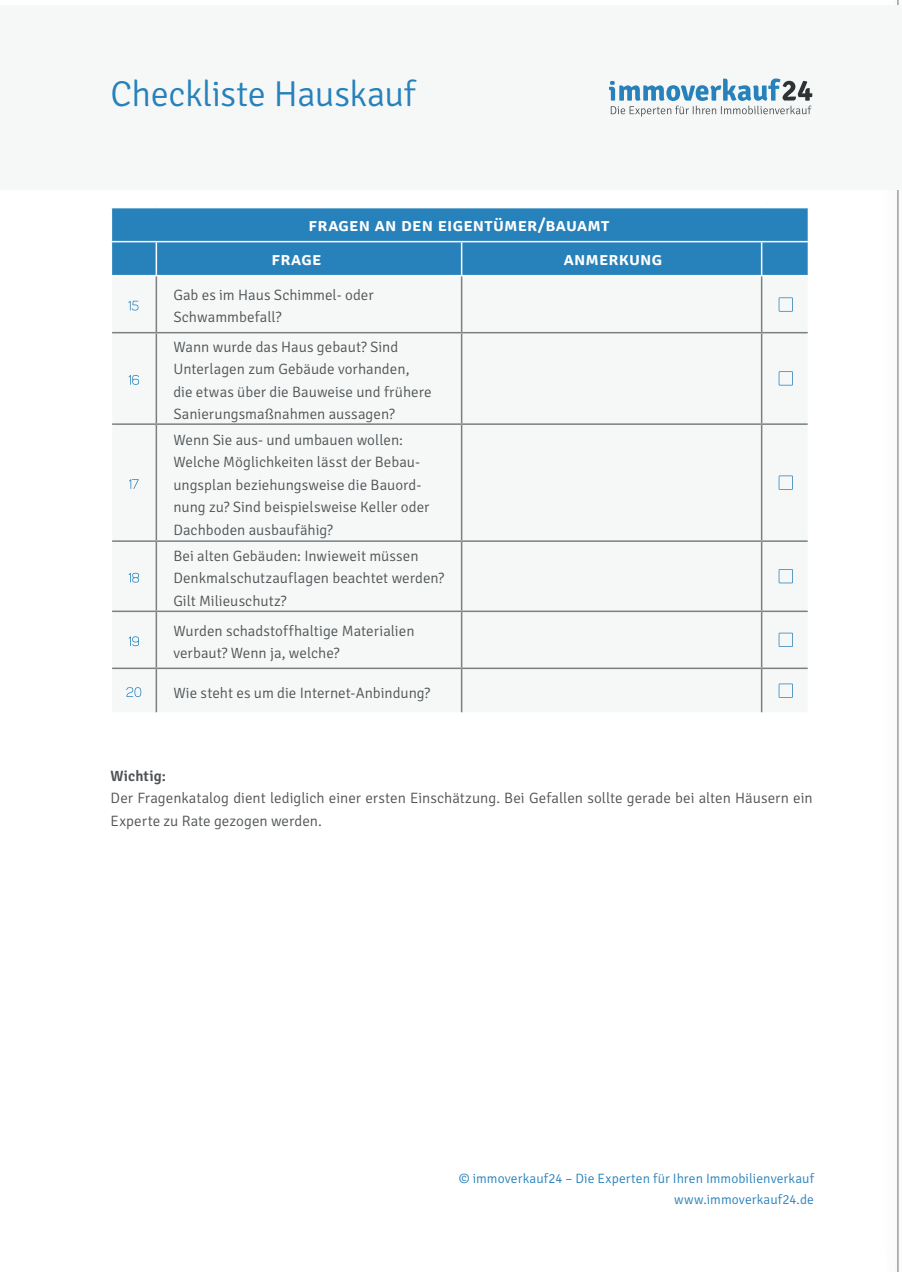
<style>
.page{position:relative;width:902px;height:1272px;background:#fff}
.page>*{position:absolute;margin:0;border:0;box-sizing:border-box;transform-origin:0 0}
.t1{font:300 36px "Signika";letter-spacing:-.01em;color:#2781ba}
.t2{font:600 18px "Signika";letter-spacing:.01em;color:#fff}
.t3{font:300 15px/22.5px "Signika";color:#4f5355}
.t4{font:600 15px "Signika";color:#4f5355}
.t5{font:300 13.5px "Signika";letter-spacing:.005em;color:#2781ba}
</style>
<div class="page">
<hr style="left:897px;top:0;width:1px;height:1271px;background:#6f7073">
<div style="left:0;top:6px;width:901px;height:184px;background:#f6f8f8"></div>
<svg style="left:609px;top:78px;width:203px;height:39px"></svg>
<div style="left:112px;top:208px;width:695px;height:67px;background:#2781ba"></div>
<div style="left:112px;top:276px;width:695px;height:436px;background:#f6f8f8"></div>
<hr style="left:111px;top:241px;width:45px;height:1px;background:#fff">
<hr style="left:156px;top:241px;width:305px;height:1px;background:#fff">
<hr style="left:156px;top:242px;width:1px;height:33px;background:#fff">
<hr style="left:461px;top:241px;width:300px;height:1px;background:#fff">
<hr style="left:461px;top:242px;width:1px;height:33px;background:#fff">
<hr style="left:761px;top:241px;width:48px;height:1px;background:#fff">
<hr style="left:760px;top:242px;width:2px;height:33px;background:#fff">
<hr style="left:156px;top:276px;width:1px;height:56px;background:#7c7f80">
<hr style="left:461px;top:276px;width:1px;height:56px;background:#7c7f80">
<hr style="left:760px;top:276px;width:2px;height:56px;background:#7c7f80">
<hr style="left:112px;top:332px;width:44px;height:1px;background:#7c7f80">
<hr style="left:156px;top:332px;width:305px;height:1px;background:#7c7f80">
<hr style="left:156px;top:333px;width:1px;height:90px;background:#7c7f80">
<hr style="left:461px;top:332px;width:300px;height:1px;background:#7c7f80">
<hr style="left:461px;top:333px;width:1px;height:90px;background:#7c7f80">
<hr style="left:761px;top:332px;width:46px;height:1px;background:#7c7f80">
<hr style="left:760px;top:333px;width:2px;height:90px;background:#7c7f80">
<hr style="left:156px;top:425px;width:1px;height:115px;background:#7c7f80">
<hr style="left:461px;top:425px;width:1px;height:115px;background:#7c7f80">
<hr style="left:760px;top:425px;width:2px;height:115px;background:#7c7f80">
<hr style="left:156px;top:542px;width:1px;height:68px;background:#7c7f80">
<hr style="left:461px;top:542px;width:1px;height:68px;background:#7c7f80">
<hr style="left:760px;top:542px;width:2px;height:68px;background:#7c7f80">
<hr style="left:156px;top:612px;width:1px;height:55px;background:#7c7f80">
<hr style="left:461px;top:612px;width:1px;height:55px;background:#7c7f80">
<hr style="left:760px;top:612px;width:2px;height:55px;background:#7c7f80">
<hr style="left:156px;top:669px;width:1px;height:43px;background:#7c7f80">
<hr style="left:461px;top:669px;width:1px;height:43px;background:#7c7f80">
<hr style="left:760px;top:669px;width:2px;height:43px;background:#7c7f80">
<hr style="left:112px;top:423px;width:44px;height:2px;background:#7c7f80">
<hr style="left:156px;top:423px;width:305px;height:2px;background:#7c7f80">
<hr style="left:461px;top:423px;width:300px;height:2px;background:#7c7f80">
<hr style="left:761px;top:423px;width:46px;height:2px;background:#7c7f80">
<hr style="left:112px;top:540px;width:44px;height:2px;background:#7c7f80">
<hr style="left:156px;top:540px;width:305px;height:2px;background:#7c7f80">
<hr style="left:461px;top:540px;width:300px;height:2px;background:#7c7f80">
<hr style="left:761px;top:540px;width:46px;height:2px;background:#7c7f80">
<hr style="left:112px;top:610px;width:44px;height:2px;background:#7c7f80">
<hr style="left:156px;top:610px;width:305px;height:2px;background:#7c7f80">
<hr style="left:461px;top:610px;width:300px;height:2px;background:#7c7f80">
<hr style="left:761px;top:610px;width:46px;height:2px;background:#7c7f80">
<hr style="left:112px;top:667px;width:44px;height:2px;background:#7c7f80">
<hr style="left:156px;top:667px;width:305px;height:2px;background:#7c7f80">
<hr style="left:461px;top:667px;width:300px;height:2px;background:#7c7f80">
<hr style="left:761px;top:667px;width:46px;height:2px;background:#7c7f80">
<svg style="left:128px;top:301px;width:10px;height:9px"></svg>
<svg style="left:778px;top:297px;width:14px;height:15px"></svg>
<svg style="left:129px;top:375px;width:10px;height:10px"></svg>
<svg style="left:778px;top:371px;width:14px;height:14px"></svg>
<svg style="left:129px;top:479px;width:10px;height:10px"></svg>
<svg style="left:778px;top:475px;width:14px;height:15px"></svg>
<svg style="left:129px;top:573px;width:10px;height:9px"></svg>
<svg style="left:778px;top:569px;width:14px;height:14px"></svg>
<svg style="left:129px;top:636px;width:10px;height:10px"></svg>
<svg style="left:778px;top:632px;width:14px;height:15px"></svg>
<svg style="left:126px;top:687px;width:15px;height:10px"></svg>
<svg style="left:778px;top:683px;width:14px;height:14px"></svg>
<p class="t1" style="left:111px;top:74px;width:306px">Checkliste Hauskauf</p>
<p class="t2" style="left:308px;top:214px;width:302px">fragen an den eigentümer/bauamt</p>
<p class="t2" style="left:271px;top:248px;width:51px">frage</p>
<p class="t2" style="left:563px;top:248px;width:100px">anmerkung</p>
<p class="t3" style="left:173px;top:284px;width:202px">Gab es im Haus Schimmel- oder<br>Schwammbefall?</p>
<p class="t3" style="left:173px;top:335px;width:260px">Wann wurde das Haus gebaut? Sind Unterlagen zum Gebäude vorhanden, die etwas über die Bauweise und frühere Sanierungsmaßnahmen aussagen?</p>
<p class="t3" style="left:173px;top:428px;width:257px">Wenn Sie aus- und umbauen wollen:<br>Welche Möglichkeiten lässt der Bebau&shy;ungsplan beziehungsweise die Bauord&shy;nung zu? Sind beispielsweise Keller oder Dachboden ausbaufähig?</p>
<p class="t3" style="left:173px;top:544px;width:272px">Bei alten Gebäuden: Inwieweit müssen<br>Denkmalschutzauflagen beachtet werden?<br>Gilt Milieuschutz?</p>
<p class="t3" style="left:173px;top:619px;width:243px">Wurden schadstoffhaltige Materialien verbaut? Wenn ja, welche?</p>
<p class="t3" style="left:173px;top:681px;width:258px">Wie steht es um die Internet-Anbindung?</p>
<p class="t4" style="left:111px;top:767px;width:57px">Wichtig:</p>
<p class="t3" style="left:111px;top:787px;width:703px">Der Fragenkatalog dient lediglich einer ersten Einschätzung. Bei Gefallen sollte gerade bei alten Häusern ein<br>Experte zu Rate gezogen werden.</p>
<p class="t5" style="left:459px;top:1171px;width:356px">© immoverkauf24 – Die Experten für Ihren Immobilienverkauf</p>
<p class="t5" style="left:674px;top:1192px;width:141px">www.immoverkauf24.de</p>
</div>
